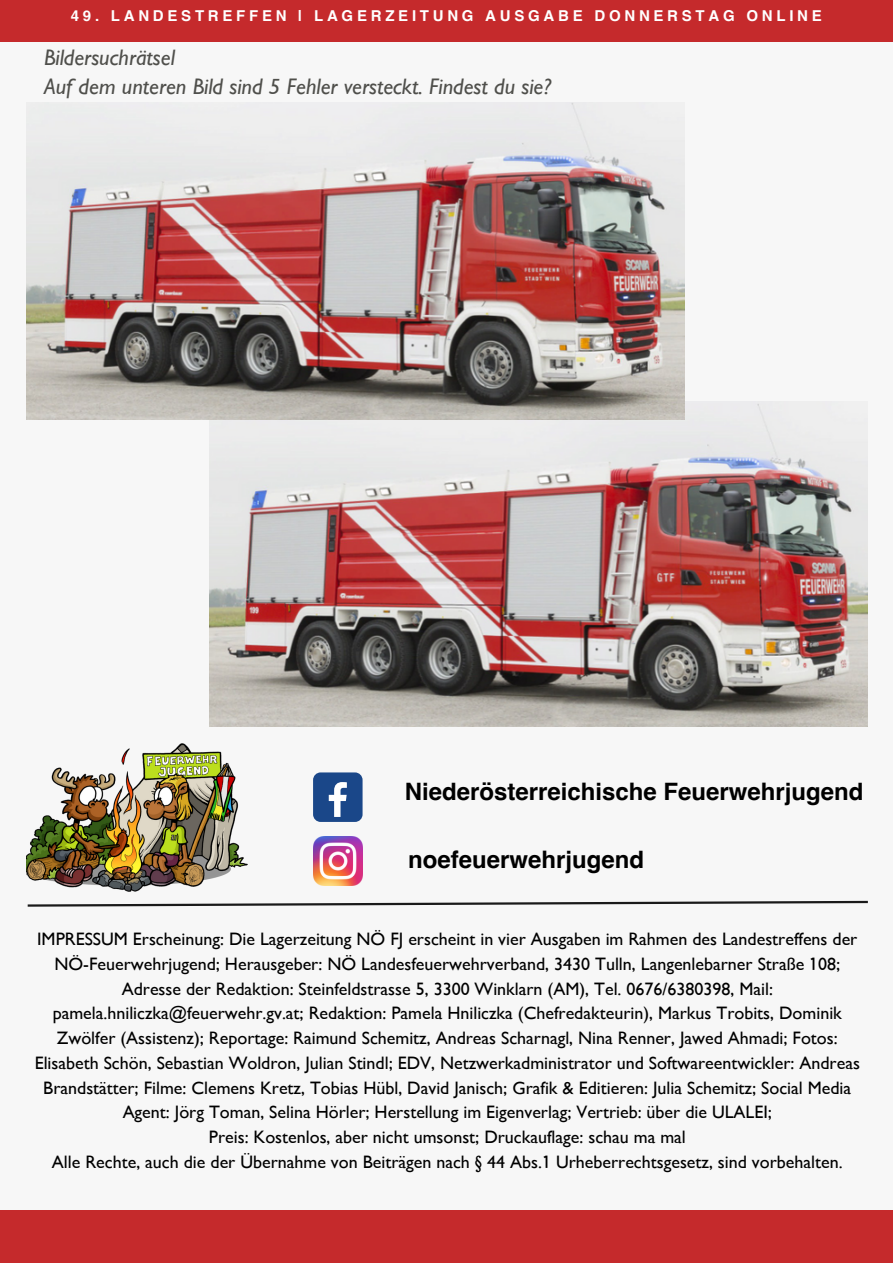
<style>
.page{position:relative;width:893px;height:1264px;background:#fff}
.page>*{position:absolute;margin:0;border:0;box-sizing:border-box;transform-origin:0 0}
.t1{font:700 24px "Helvetica";color:#000}
.t2{font:italic 22.5px "Brandaus";color:#4f4f4b}
.t3{font:18px/24.8px "Brandaus";color:#000;text-align:center}
.t4{font:700 15px "Helvetica";letter-spacing:.25em;color:#fff}
.t5{font:700 14.1px "Montserrat";letter-spacing:.25em;color:#fff}
</style>
<div class="page">
<div style="left:0;top:0;width:892px;height:1262px;background:#f7f7f7"></div>
<svg style="left:27px;top:900px;width:841px;height:7px"></svg>
<img style="left:26px;top:743px;width:222px;height:149px">
<div style="left:0;top:1210px;width:892px;height:52px;background:#c52a2c"></div>
<div style="left:0;top:0;width:892px;height:42px;background:#c52a2c"></div>
<div style="left:313px;top:772px;width:49px;height:50px;background:#1a4789;border-radius:8px"></div>
<svg style="left:329px;top:782px;width:18px;height:35px"></svg>
<img style="left:313px;top:836px;width:49px;height:49px">
<img style="left:209px;top:402px;width:658px;height:324px">
<img style="left:26px;top:103px;width:658px;height:317px">
<p class="t4" style="left:71px;top:9px;width:752px">49. LANDESTREFFEN | LAGERZEITUNG AUSGABE DONNERSTAG ONLINE</p>
<p class="t2" style="left:44px;top:49px;width:132px">Bildersuchrätsel</p>
<p class="t2" style="left:44px;top:78px;width:509px">Auf dem unteren Bild sind 5 Fehler versteckt. Findest du sie?</p>
<p class="t5" style="left:565px;top:9px;width:286px">49. LANDESJUGENDLAGER |</p>
<p class="t1" style="left:405px;top:782px;width:460px">Niederösterreichische Feuerwehrjugend</p>
<p class="t1" style="left:408px;top:850px;width:237px">noefeuerwehrjugend</p>
<p class="t3" style="left:35px;top:928px;width:826px">IMPRESSUM Erscheinung: Die Lagerzeitung NÖ FJ erscheint in vier Ausgaben im Rahmen des Landestreffens der NÖ-Feuerwehrjugend; Herausgeber: NÖ Landesfeuerwehrverband, 3430 Tulln, Langenlebarner Straße 108; Adresse der Redaktion: Steinfeldstrasse 5, 3300 Winklarn (AM), Tel. 0676/6380398, Mail: pamela.hniliczka@feuerwehr.gv.at; Redaktion: Pamela Hniliczka (Chefredakteurin), Markus Trobits, Dominik Zwölfer (Assistenz); Reportage: Raimund Schemitz, Andreas Scharnagl, Nina Renner, Jawed Ahmadi; Fotos:<br>Elisabeth Schön, Sebastian Woldron, Julian Stindl; EDV, Netzwerkadministrator und Softwareentwickler: Andreas Brandstätter; Filme: Clemens Kretz, Tobias Hübl, David Janisch; Grafik &amp; Editieren: Julia Schemitz; Social Media Agent: Jörg Toman, Selina Hörler; Herstellung im Eigenverlag; Vertrieb: über die ULALEI;</p>
<p class="t3" style="left:209px;top:1126px;width:478px">Preis: Kostenlos, aber nicht umsonst; Druckauflage: schau ma mal</p>
<p class="t3" style="left:52px;top:1151px;width:792px">Alle Rechte, auch die der Übernahme von Beiträgen nach § 44 Abs.1 Urheberrechtsgesetz, sind vorbehalten.</p>
</div>
